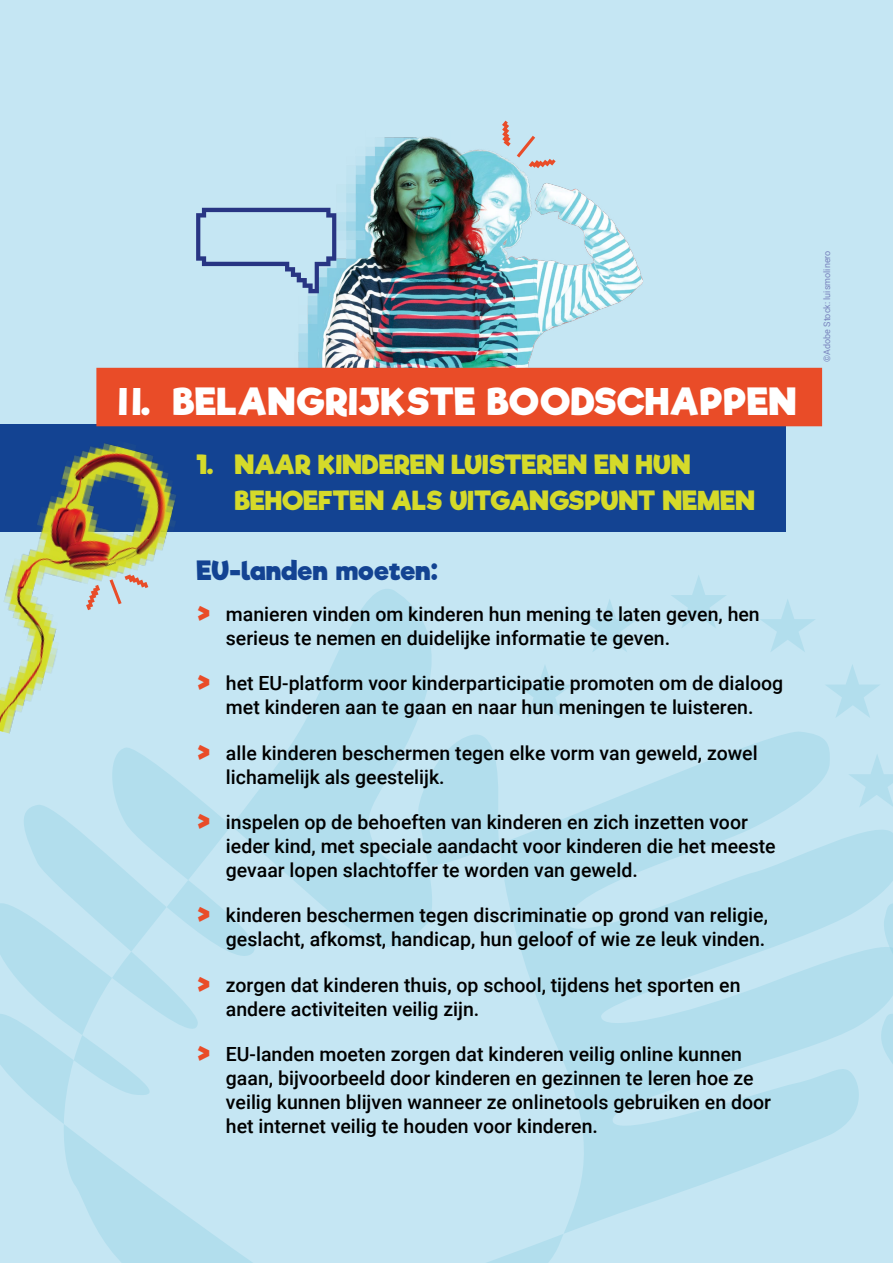
<style>
.page{position:relative;width:893px;height:1263px;background:#c5e6f3}
.page>*{position:absolute;margin:0;border:0;box-sizing:border-box;transform-origin:0 0}
.t1{font:700 36px "Riffic";color:#fff}
.t2{font:700 25.5px/36px "Riffic";letter-spacing:-.02em;color:#d5da2a}
.t3{font:700 25.5px "Riffic";letter-spacing:-.015em;color:#134392}
.t4{font:500 19.5px/24px "Roboto";color:#000}
.image_copyright{font:9px "Roboto";color:#7883bd}
.s1{font-family:"Riffic";font-weight:700;font-size:27px;color:#e94c28}
</style>
<div class="page">
<svg style="left:302px;top:589px;width:130px;height:138px;fill:#b2deed"></svg>
<svg style="left:564px;top:808px;width:329px;height:425px;fill:#b2deed"></svg>
<svg style="left:0;top:727px;width:564px;height:536px"></svg>
<svg style="left:516px;top:575px;width:377px;height:233px"></svg>
<svg style="left:875px;top:883px;width:18px;height:241px"></svg>
<div style="left:0;top:424px;width:785px;height:107px;background:#134392"></div>
<img style="left:294px;top:135px;width:352px;height:233px">
<div style="left:96px;top:368px;width:726px;height:58px;background:#e94c28"></div>
<svg style="left:196px;top:208px;width:140px;height:85px"></svg>
<svg style="left:502px;top:121px;width:9px;height:25px"></svg>
<svg style="left:517px;top:136px;width:39px;height:32px"></svg>
<img style="left:0;top:414px;width:217px;height:353px">
<p class="t1" style="left:118px;top:379px;width:680px">II. BELANGRIJKSTE BOODSCHAPPEN</p>
<p class="t2" style="left:234px;top:447px;width:522px;text-indent:-38px">1. NAAR KINDEREN LUISTEREN EN HUN<br>BEHOEFTEN ALS UITGANGSPUNT NEMEN</p>
<p class="t3" style="left:196px;top:555px;width:243px">EU-landen moeten:</p>
<p class="t4" style="left:226px;top:601px;width:535px;text-indent:-30px"><span class="s1">&gt;</span> manieren vinden om kinderen hun mening te laten geven, hen serieus te nemen en duidelijke informatie te geven.</p>
<p class="t4" style="left:196px;top:671px;width:589px;text-align:center"><span class="s1">&gt;</span> het EU-platform voor kinderparticipatie promoten om de dialoog met kinderen aan te gaan en naar hun meningen te luisteren.</p>
<p class="t4" style="left:226px;top:740px;width:533px;text-indent:-30px"><span class="s1">&gt;</span> alle kinderen beschermen tegen elke vorm van geweld, zowel lichamelijk als geestelijk.</p>
<p class="t4" style="left:226px;top:809px;width:551px;text-indent:-30px"><span class="s1">&gt;</span> inspelen op de behoeften van kinderen en zich inzetten voor ieder kind, met speciale aandacht voor kinderen die het meeste gevaar lopen slachtoffer te worden van geweld.</p>
<p class="t4" style="left:196px;top:902px;width:573px;text-align:right"><span class="s1">&gt;</span> kinderen beschermen tegen discriminatie op grond van religie, geslacht, afkomst, handicap, hun geloof of wie ze leuk vinden.</p>
<p class="t4" style="left:226px;top:972px;width:516px;text-indent:-30px"><span class="s1">&gt;</span> zorgen dat kinderen thuis, op school, tijdens het sporten en andere activiteiten veilig zijn.</p>
<p class="t4" style="left:226px;top:1041px;width:547px;text-indent:-30px"><span class="s1">&gt;</span> EU-landen moeten zorgen dat kinderen veilig online kunnen gaan, bijvoorbeeld door kinderen en gezinnen te leren hoe ze veilig kunnen blijven wanneer ze onlinetools gebruiken en door het internet veilig te houden voor kinderen.</p>
<p class="image_copyright" style="left:821px;top:362px;width:113px;rotate:-90deg">©Adobe Stock: luismolinero</p>
</div>
